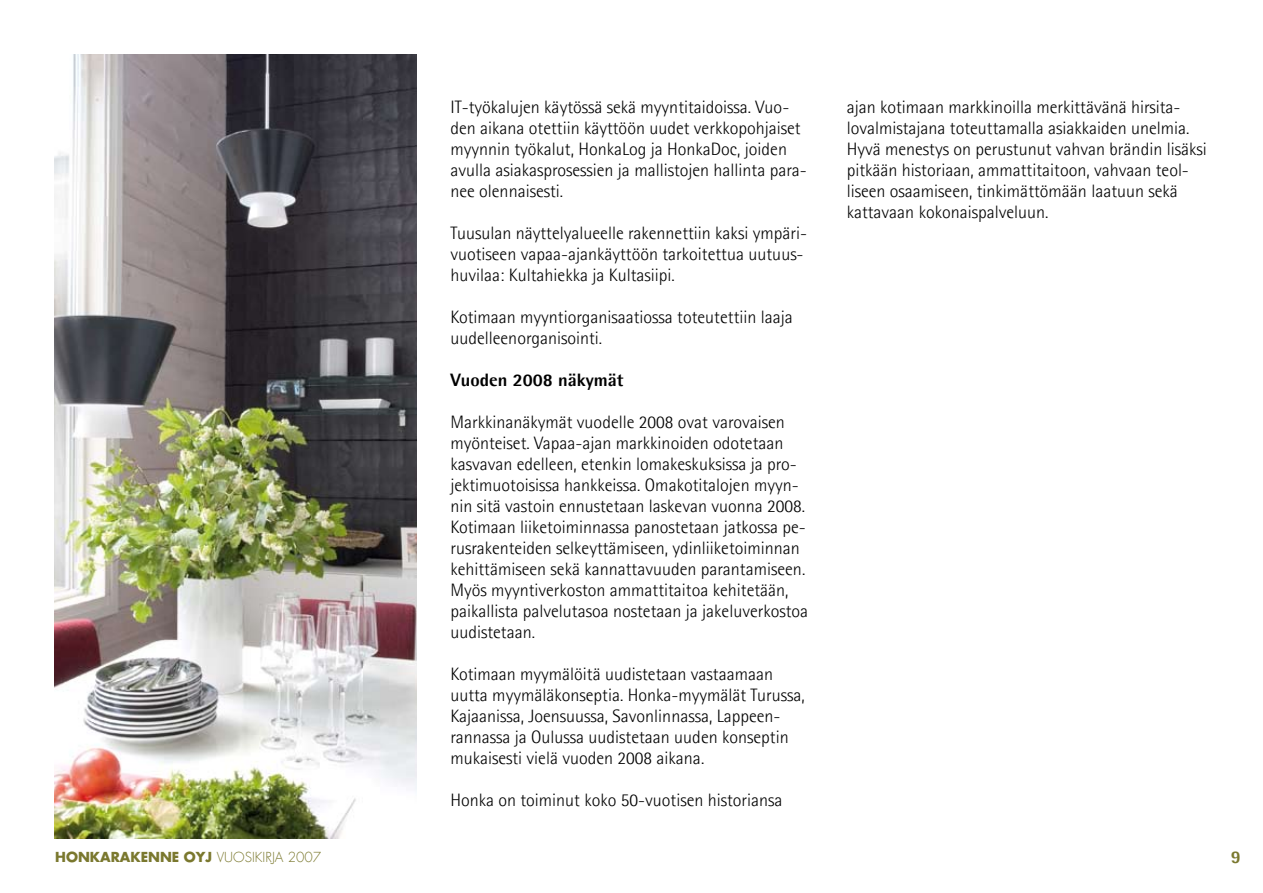
<style>
.page{position:relative;width:1263px;height:893px;background:#fff}
.page>*{position:absolute;margin:0;border:0;box-sizing:border-box;transform-origin:0 0}
.t1{font:300 18px/21px "Agfa Rotis Semisans";color:#000}
.t2{font:800 18px "Agfa Rotis Semisans";color:#000}
.t3{font:700 13.5px "Futura LT";color:#7a782e}
.s1{font-weight:300}
</style>
<div class="page">
<img style="left:54px;top:54px;width:362px;height:785px">
<p class="t3" style="left:55px;top:848px;width:268px">HONKARAKENNE OYJ <span class="s1">VUOSIKIRJA 2007</span></p>
<p class="t1" style="left:450px;top:97px;width:358px">IT-työkalujen käytössä sekä myyntitaidoissa. Vuo&shy;den aikana otettiin käyttöön uudet verkkopohjaiset myynnin työkalut, HonkaLog ja HonkaDoc, joiden avulla asiakasprosessien ja mallistojen hallinta para&shy;nee olennaisesti.</p>
<p class="t1" style="left:450px;top:223px;width:358px">Tuusulan näyttelyalueelle rakennettiin kaksi ympäri&shy;vuotiseen vapaa-ajankäyttöön tarkoitettua uutuus&shy;huvilaa: Kultahiekka ja Kultasiipi.</p>
<p class="t1" style="left:450px;top:307px;width:344px">Kotimaan myyntiorganisaatiossa toteutettiin laaja uudelleenorganisointi.</p>
<p class="t2" style="left:450px;top:369px;width:175px">Vuoden 2008 näkymät</p>
<p class="t1" style="left:450px;top:412px;width:359px">Markkinanäkymät vuodelle 2008 ovat varovaisen myönteiset. Vapaa-ajan markkinoiden odotetaan kasvavan edelleen, etenkin lomakeskuksissa ja pro&shy;jektimuotoisissa hankkeissa. Omakotitalojen myyn&shy;nin sitä vastoin ennustetaan laskevan vuonna 2008.<br>Kotimaan liiketoiminnassa panostetaan jatkossa pe&shy;rusrakenteiden selkeyttämiseen, ydinliiketoiminnan kehittämiseen sekä kannattavuuden parantamiseen.<br>Myös myyntiverkoston ammattitaitoa kehitetään, paikallista palvelutasoa nostetaan ja jakeluverkostoa uudistetaan.</p>
<p class="t1" style="left:450px;top:664px;width:356px">Kotimaan myymälöitä uudistetaan vastaamaan uutta myymäläkonseptia. Honka-myymälät Turussa, Kajaanissa, Joensuussa, Savonlinnassa, Lappeen&shy;rannassa ja Oulussa uudistetaan uuden konseptin mukaisesti vielä vuoden 2008 aikana.</p>
<p class="t1" style="left:450px;top:790px;width:334px">Honka on toiminut koko 50-vuotisen historiansa</p>
<p class="t1" style="left:847px;top:97px;width:361px">ajan kotimaan markkinoilla merkittävänä hirsita&shy;lovalmistajana toteuttamalla asiakkaiden unelmia.<br>Hyvä menestys on perustunut vahvan brändin lisäksi pitkään historiaan, ammattitaitoon, vahvaan teol&shy;liseen osaamiseen, tinkimättömään laatuun sekä kattavaan kokonaispalveluun.</p>
</div>
